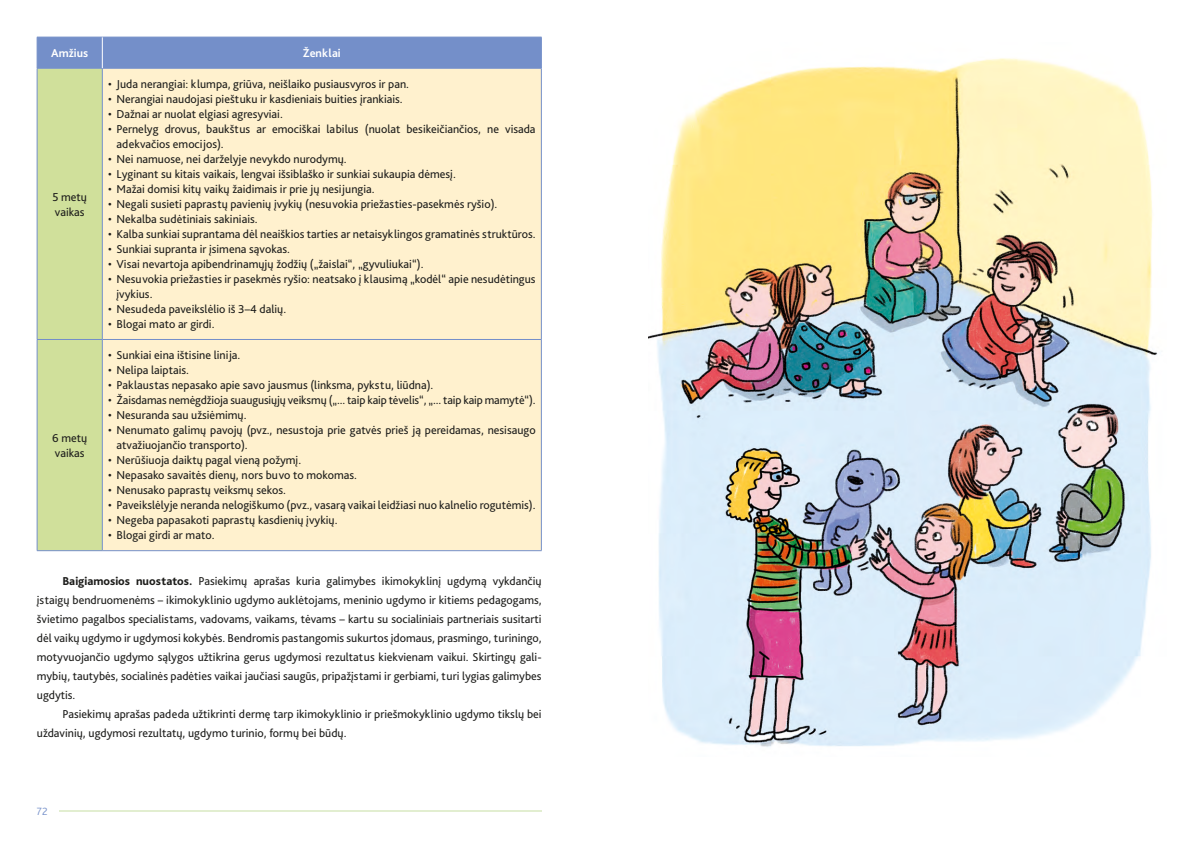
<style>
.page{position:relative;width:1191px;height:842px;background:#fff}
.page>*{position:absolute;margin:0;border:0;box-sizing:border-box;transform-origin:0 0}
.t1{font:12px/19px "Bliss Pro";color:#1d1d1b}
.t2{font:700 12px "Bliss Pro";color:#fff}
.t3{font:300 11px "Bliss Pro";color:#748fc9}
.s1{font-weight:800}
</style>
<div class="page">
<svg style="left:38px;top:38px;width:503px;height:512px;background:#b1c5aa"></svg>
<div style="left:103px;top:69px;width:438px;height:481px;background:#fff1ce"></div>
<hr style="left:37px;top:37px;width:65px;height:1px;background:#748fc9">
<hr style="left:37px;top:37px;width:1px;height:31px;background:#748fc9">
<hr style="left:102px;top:37px;width:439px;height:1px;background:#748fc9">
<hr style="left:541px;top:37px;width:1px;height:31px;background:#748fc9">
<hr style="left:37px;top:68px;width:65px;height:1px;background:#748fc9">
<hr style="left:102px;top:68px;width:439px;height:1px;background:#748fc9">
<hr style="left:37px;top:69px;width:1px;height:270px;background:#748fc9">
<hr style="left:102px;top:69px;width:1px;height:270px;background:#748fc9">
<hr style="left:541px;top:69px;width:1px;height:270px;background:#748fc9">
<hr style="left:37px;top:339px;width:65px;height:1px;background:#748fc9">
<hr style="left:37px;top:340px;width:1px;height:210px;background:#748fc9">
<hr style="left:102px;top:339px;width:439px;height:1px;background:#748fc9">
<hr style="left:102px;top:340px;width:1px;height:210px;background:#748fc9">
<hr style="left:541px;top:340px;width:1px;height:210px;background:#748fc9">
<hr style="left:37px;top:550px;width:65px;height:1px;background:#748fc9">
<hr style="left:102px;top:550px;width:439px;height:1px;background:#748fc9">
<hr style="left:102px;top:37px;width:1px;height:31px;background:#fff">
<img style="left:649px;top:58px;width:509px;height:689px">
<hr style="left:60px;top:810px;width:481px;height:2px;background:#e2eed0">
<p class="t2" style="left:51px;top:45px;width:38px">Amžius</p>
<p class="t2" style="left:303px;top:45px;width:39px">Ženklai</p>
<p class="t1" style="left:52px;top:189px;width:36px;line-height:15px">5 metų vaikas</p>
<p class="t1" style="left:108px;top:74px;width:302px">• Juda nerangiai: klumpa, griūva, neišlaiko pusiausvyros ir pan.</p>
<p class="t1" style="left:108px;top:89px;width:296px">• Nerangiai naudojasi pieštuku ir kasdieniais buities įrankiais.</p>
<p class="t1" style="left:108px;top:104px;width:176px">• Dažnai ar nuolat elgiasi agresyviai.</p>
<p class="t1" style="left:116px;top:121px;width:420px;line-height:15px;text-indent:-9px">• Pernelyg drovus, baukštus ar emociškai labilus (nuolat besikeičiančios, ne visada adekvačios emocijos).</p>
<p class="t1" style="left:108px;top:149px;width:240px">• Nei namuose, nei darželyje nevykdo nurodymų.</p>
<p class="t1" style="left:108px;top:164px;width:349px">• Lyginant su kitais vaikais, lengvai išsiblaško ir sunkiai sukaupia dėmesį.</p>
<p class="t1" style="left:108px;top:179px;width:268px">• Mažai domisi kitų vaikų žaidimais ir prie jų nesijungia.</p>
<p class="t1" style="left:108px;top:194px;width:391px">• Negali susieti paprastų pavienių įvykių (nesuvokia priežasties-pasekmės ryšio).</p>
<p class="t1" style="left:108px;top:209px;width:151px">• Nekalba sudėtiniais sakiniais.</p>
<p class="t1" style="left:108px;top:224px;width:429px">• Kalba sunkiai suprantama dėl neaiškios tarties ar netaisyklingos gramatinės struktūros.</p>
<p class="t1" style="left:108px;top:239px;width:183px">• Sunkiai supranta ir įsimena sąvokas.</p>
<p class="t1" style="left:108px;top:254px;width:317px">• Visai nevartoja apibendrinamųjų žodžių („žaislai“, „gyvuliukai“).</p>
<p class="t1" style="left:116px;top:271px;width:420px;line-height:15px;text-indent:-9px">• Nesuvokia priežasties ir pasekmės ryšio: neatsako į klausimą „kodėl“ apie nesudėtingus įvykius.</p>
<p class="t1" style="left:108px;top:299px;width:180px">• Nesudeda paveikslėlio iš 3–4 dalių.</p>
<p class="t1" style="left:108px;top:314px;width:108px">• Blogai mato ar girdi.</p>
<p class="t1" style="left:108px;top:346px;width:134px">• Sunkiai eina ištisine linija.</p>
<p class="t1" style="left:108px;top:361px;width:82px">• Nelipa laiptais.</p>
<p class="t1" style="left:108px;top:376px;width:327px">• Paklaustas nepasako apie savo jausmus (linksma, pykstu, liūdna).</p>
<p class="t1" style="left:108px;top:391px;width:429px">• Žaisdamas nemėgdžioja suaugusiųjų veiksmų („... taip kaip tėvelis“, „... taip kaip mamytė“).</p>
<p class="t1" style="left:108px;top:406px;width:140px">• Nesuranda sau užsiėmimų.</p>
<p class="t1" style="left:116px;top:423px;width:421px;line-height:15px;text-indent:-9px">• Nenumato galimų pavojų (pvz., nesustoja prie gatvės prieš ją pereidamas, nesisaugo atvažiuojančio transporto).</p>
<p class="t1" style="left:108px;top:451px;width:195px">• Nerūšiuoja daiktų pagal vieną požymį.</p>
<p class="t1" style="left:108px;top:466px;width:250px">• Nepasako savaitės dienų, nors buvo to mokomas.</p>
<p class="t1" style="left:108px;top:481px;width:179px">• Nenusako paprastų veiksmų sekos.</p>
<p class="t1" style="left:108px;top:496px;width:429px">• Paveikslėlyje neranda nelogiškumo (pvz., vasarą vaikai leidžiasi nuo kalnelio rogutėmis).</p>
<p class="t1" style="left:108px;top:511px;width:231px">• Negeba papasakoti paprastų kasdienių įvykių.</p>
<p class="t1" style="left:108px;top:526px;width:108px">• Blogai girdi ar mato.</p>
<p class="t1" style="left:37px;top:571px;width:506px;text-align:justify;text-indent:26px"><span class="s1">Baigiamosios nuostatos.</span> Pasiekimų aprašas kuria galimybes ikimokyklinį ugdymą vykdančių įstaigų bendruomenėms – ikimokyklinio ugdymo auklėtojams, meninio ugdymo ir kitiems pedagogams, švietimo pagalbos specialistams, vadovams, vaikams, tėvams – kartu su socialiniais partneriais susitarti dėl vaikų ugdymo ir ugdymosi kokybės. Bendromis pastangomis sukurtos įdomaus, prasmingo, turiningo, motyvuojančio ugdymo sąlygos užtikrina gerus ugdymosi rezultatus kiekvienam vaikui. Skirtingų gali&shy;mybių, tautybės, socialinės padėties vaikai jaučiasi saugūs, pripažįstami ir gerbiami, turi lygias galimybes ugdytis.</p>
<p class="t1" style="left:37px;top:704px;width:506px;text-indent:26px">Pasiekimų aprašas padeda užtikrinti dermę tarp ikimokyklinio ir priešmokyklinio ugdymo tikslų bei uždavinių, ugdymosi rezultatų, ugdymo turinio, formų bei būdų.</p>
<p class="t1" style="left:52px;top:430px;width:37px;line-height:15px">6 metų vaikas</p>
<p class="t3" style="left:37px;top:804px;width:12px">72</p>
</div>
